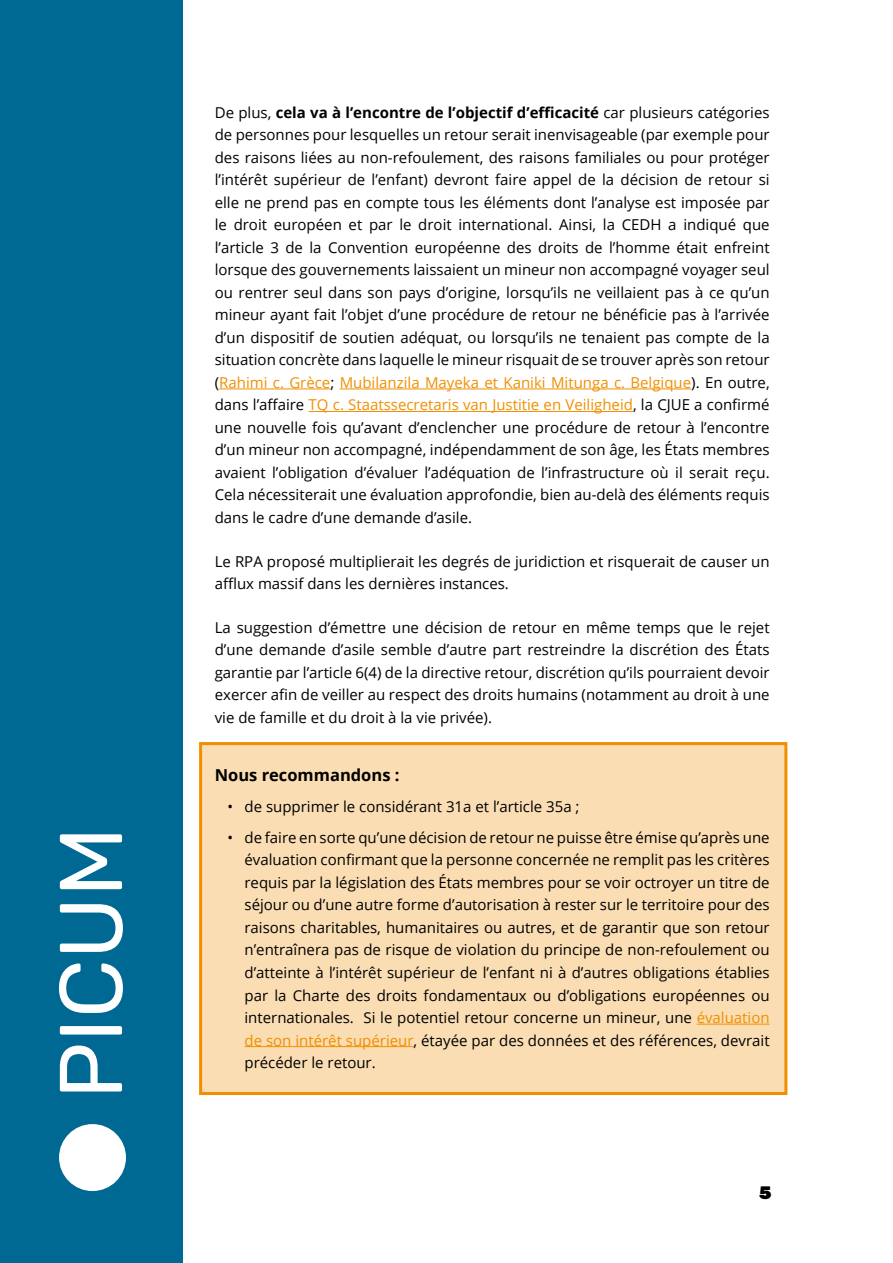
<style>
.page{position:relative;width:893px;height:1263px;background:#fff}
.page>*{position:absolute;margin:0;border:0;box-sizing:border-box;transform-origin:0 0}
.t1{font:88.8px "Rubik";color:#fff}
.t2{font:900 18px "Rubik";color:#000}
.t3{font:700 16.5px "Open Sans";color:#000}
.t4{font:15px/22.5px "Open Sans";color:#000;text-align:justify}
.s1{font-weight:700}
.s2{color:#f18f01}
</style>
<div class="page">
<div style="left:200px;top:743px;width:587px;height:351px;background:#faddb3"></div>
<div style="left:199px;top:742px;width:588px;height:353px;border:3px solid #f18f01"></div>
<div style="left:0;top:0;width:183px;height:1263px;background:#006993"></div>
<div style="left:59px;top:1124px;width:67px;height:67px;background:#fff;border-radius:50%"></div>
<hr style="left:219px;top:389px;width:111px;height:1px;background:#f18f01">
<hr style="left:340px;top:389px;width:351px;height:1px;background:#f18f01">
<hr style="left:309px;top:411px;width:324px;height:1px;background:#f18f01">
<hr style="left:697px;top:1024px;width:73px;height:1px;background:#f18f01">
<hr style="left:244px;top:1046px;width:170px;height:1px;background:#f18f01">
<h1 class="t1" style="left:41px;top:1099px;width:274px;rotate:-90deg">PICUM</h1>
<p class="t4" style="left:215px;top:101px;width:556px">De plus, <span class="s1">cela va à l’encontre de l’objectif d’efficacité</span> car plusieurs catégories de personnes pour lesquelles un retour serait inenvisageable (par exemple pour des raisons liées au non-refoulement, des raisons familiales ou pour protéger l’intérêt supérieur de l’enfant) devront faire appel de la décision de retour si elle ne prend pas en compte tous les éléments dont l’analyse est imposée par le droit européen et par le droit international. Ainsi, la CEDH a indiqué que l’article 3 de la Convention européenne des droits de l’homme était enfreint lorsque des gouvernements laissaient un mineur non accompagné voyager seul ou rentrer seul dans son pays d’origine, lorsqu’ils ne veillaient pas à ce qu’un mineur ayant fait l’objet d’une procédure de retour ne bénéficie pas à l’arrivée d’un dispositif de soutien adéquat, ou lorsqu’ils ne tenaient pas compte de la situation concrète dans laquelle le mineur risquait de se trouver après son retour (<span class="s2">Rahimi c. Grèce</span>; <span class="s2">Mubilanzila Mayeka et Kaniki Mitunga c. Belgique</span>). En outre, dans l’affaire <span class="s2">TQ c. Staatssecretaris van Justitie en Veiligheid</span>, la CJUE a confirmé une nouvelle fois qu’avant d’enclencher une procédure de retour à l’encontre d’un mineur non accompagné, indépendamment de son âge, les États membres avaient l’obligation d’évaluer l’adéquation de l’infrastructure où il serait reçu.<br>Cela nécessiterait une évaluation approfondie, bien au-delà des éléments requis dans le cadre d’une demande d’asile.</p>
<p class="t4" style="left:215px;top:549px;width:556px">Le RPA proposé multiplierait les degrés de juridiction et risquerait de causer un afflux massif dans les dernières instances.</p>
<p class="t4" style="left:215px;top:616px;width:556px">La suggestion d’émettre une décision de retour en même temps que le rejet d’une demande d’asile semble d’autre part restreindre la discrétion des États garantie par l’article 6(4) de la directive retour, discrétion qu’ils pourraient devoir exercer afin de veiller au respect des droits humains (notamment au droit à une vie de famille et du droit à la vie privée).</p>
<p class="t3" style="left:215px;top:763px;width:186px">Nous recommandons :</p>
<p class="t4" style="left:227px;top:795px;width:354px">• de supprimer le considérant 31a et l’article 35a ;</p>
<p class="t4" style="left:244px;top:826px;width:527px;text-indent:-17px">• de faire en sorte qu’une décision de retour ne puisse être émise qu’après une évaluation confirmant que la personne concernée ne remplit pas les critères requis par la législation des États membres pour se voir octroyer un titre de séjour ou d’une autre forme d’autorisation à rester sur le territoire pour des raisons charitables, humanitaires ou autres, et de garantir que son retour n’entraînera pas de risque de violation du principe de non-refoulement ou d’atteinte à l’intérêt supérieur de l’enfant ni à d’autres obligations établies par la Charte des droits fondamentaux ou d’obligations européennes ou internationales. Si le potentiel retour concerne un mineur, une <span class="s2">évaluation de son intérêt supérieur</span>, étayée par des données et des références, devrait précéder le retour.</p>
<p class="t2" style="left:759px;top:1182px;width:14px">5</p>
</div>
